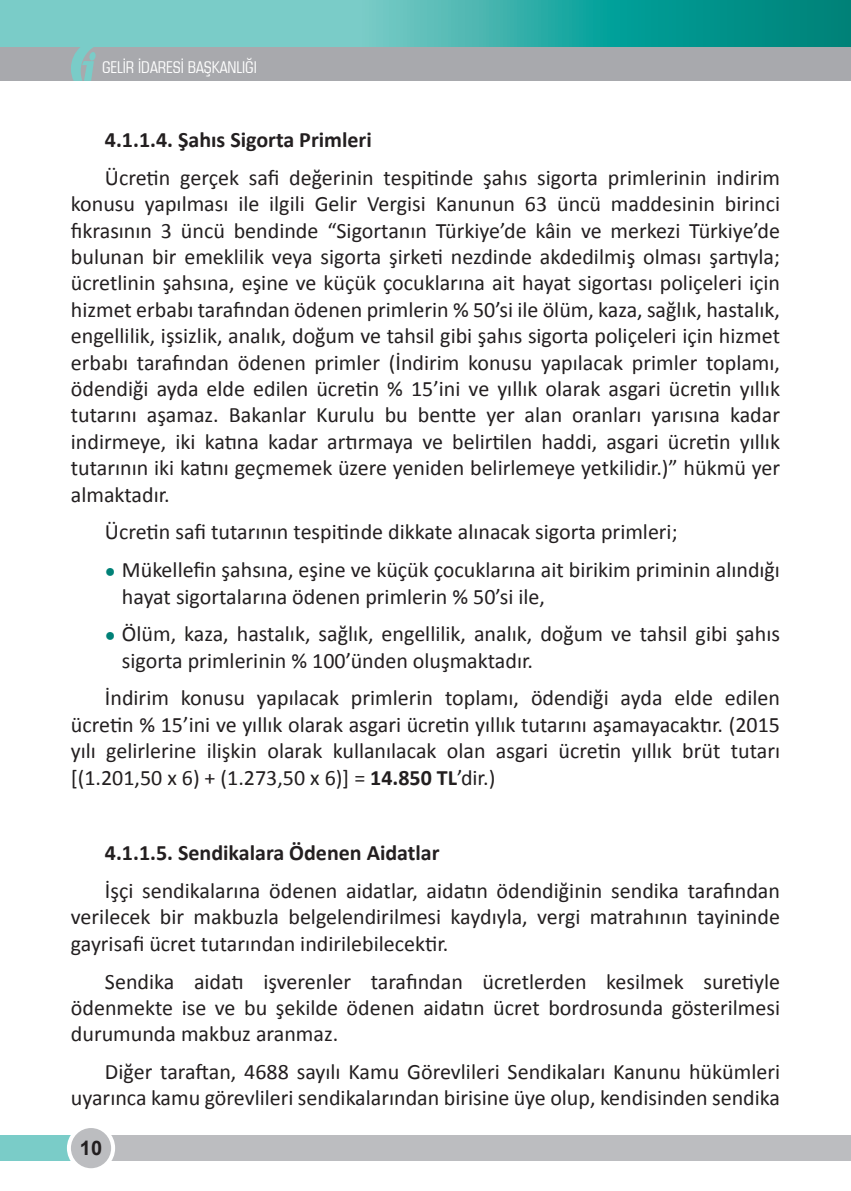
<style>
.page{position:relative;width:851px;height:1191px;background:#fff}
.page>*{position:absolute;margin:0;border:0;box-sizing:border-box;transform-origin:0 0}
.iç_metin{font:22px/26.4px "Calibri";color:#231f20;text-align:justify}
._2_alt_başlık{font:700 22px "Calibri";color:#231f20}
.t1{font:700 20px "Arial";color:#231f20}
.t2{font:condensed 16px "Square 721 BT";color:#fff}
.s1{font-family:"Times New Roman";font-size:18px;color:#008177}
.s2{font-weight:700}
</style>
<div class="page">
<div style="left:0;top:1135px;width:80px;height:25px;background:#7accc8"></div>
<div style="left:108px;top:1135px;width:742px;height:25px;background:#bcbdc0"></div>
<div style="left:69px;top:1126px;width:44px;height:44px;background:#bcbdc0;border-radius:50%"></div>
<div style="left:67px;top:1124px;width:48px;height:48px;border:4px solid #fff;border-radius:50%"></div>
<svg style="left:0;top:0;width:850px;height:47px"></svg>
<div style="left:0;top:47px;width:850px;height:34px;background:#a8a9ad"></div>
<svg style="left:71px;top:47px;width:25px;height:34px"></svg>
<p class="t2" style="left:102px;top:57px;width:156px">GELİR İDARESİ BAŞKANLIĞI</p>
<p class="_2_alt_başlık" style="left:105px;top:126px;width:268px">4.1.1.4. Şahıs Sigorta Primleri</p>
<p class="iç_metin" style="left:71px;top:164px;width:710px;text-indent:34px">Ücretin gerçek safi değerinin tespitinde şahıs sigorta primlerinin indirim konusu yapılması ile ilgili Gelir Vergisi Kanunun 63 üncü maddesinin birinci fıkrasının 3 üncü bendinde “Sigortanın Türkiye’de kâin ve merkezi Türkiye’de bulunan bir emeklilik veya sigorta şirketi nezdinde akdedilmiş olması şartıyla; ücretlinin şahsına, eşine ve küçük çocuklarına ait hayat sigortası poliçeleri için hizmet erbabı tarafından ödenen primlerin % 50’si ile ölüm, kaza, sağlık, hastalık, engellilik, işsizlik, analık, doğum ve tahsil gibi şahıs sigorta poliçeleri için hizmet erbabı tarafından ödenen primler (İndirim konusu yapılacak primler toplamı, ödendiği ayda elde edilen ücretin % 15’ini ve yıllık olarak asgari ücretin yıllık tutarını aşamaz. Bakanlar Kurulu bu bentte yer alan oranları yarısına kadar indirmeye, iki katına kadar artırmaya ve belirtilen haddi, asgari ücretin yıllık tutarının iki katını geçmemek üzere yeniden belirlemeye yetkilidir.)” hükmü yer almaktadır.</p>
<p class="iç_metin" style="left:105px;top:519px;width:574px">Ücretin safi tutarının tespitinde dikkate alınacak sigorta primleri;</p>
<p class="iç_metin" style="left:122px;top:556px;width:659px;text-indent:-17px"><span class="s1">●</span> Mükellefin şahsına, eşine ve küçük çocuklarına ait birikim priminin alındığı hayat sigortalarına ödenen primlerin % 50’si ile,</p>
<p class="iç_metin" style="left:122px;top:621px;width:659px;text-indent:-17px"><span class="s1">●</span> Ölüm, kaza, hastalık, sağlık, engellilik, analık, doğum ve tahsil gibi şahıs sigorta primlerinin % 100’ünden oluşmaktadır.</p>
<p class="iç_metin" style="left:71px;top:685px;width:710px;text-indent:34px">İndirim konusu yapılacak primlerin toplamı, ödendiği ayda elde edilen ücretin % 15’ini ve yıllık olarak asgari ücretin yıllık tutarını aşamayacaktır. (2015 yılı gelirlerine ilişkin olarak kullanılacak olan asgari ücretin yıllık brüt tutarı [(1.201,50 x 6) + (1.273,50 x 6)] = <span class="s2">14.850 TL</span>’dir.)</p>
<p class="_2_alt_başlık" style="left:105px;top:839px;width:336px">4.1.1.5. Sendikalara Ödenen Aidatlar</p>
<p class="iç_metin" style="left:71px;top:877px;width:710px;text-indent:34px">İşçi sendikalarına ödenen aidatlar, aidatın ödendiğinin sendika tarafından verilecek bir makbuzla belgelendirilmesi kaydıyla, vergi matrahının tayininde gayrisafi ücret tutarından indirilebilecektir.</p>
<p class="iç_metin" style="left:71px;top:968px;width:710px;text-indent:34px">Sendika aidatı işverenler tarafından ücretlerden kesilmek suretiyle ödenmekte ise ve bu şekilde ödenen aidatın ücret bordrosunda gösterilmesi durumunda makbuz aranmaz.</p>
<p class="iç_metin" style="left:71px;top:1058px;width:710px;text-align:right">Diğer taraftan, 4688 sayılı Kamu Görevlileri Sendikaları Kanunu hükümleri uyarınca kamu görevlileri sendikalarından birisine üye olup, kendisinden sendika</p>
<p class="t1" style="left:80px;top:1135px;width:24px">10</p>
</div>
